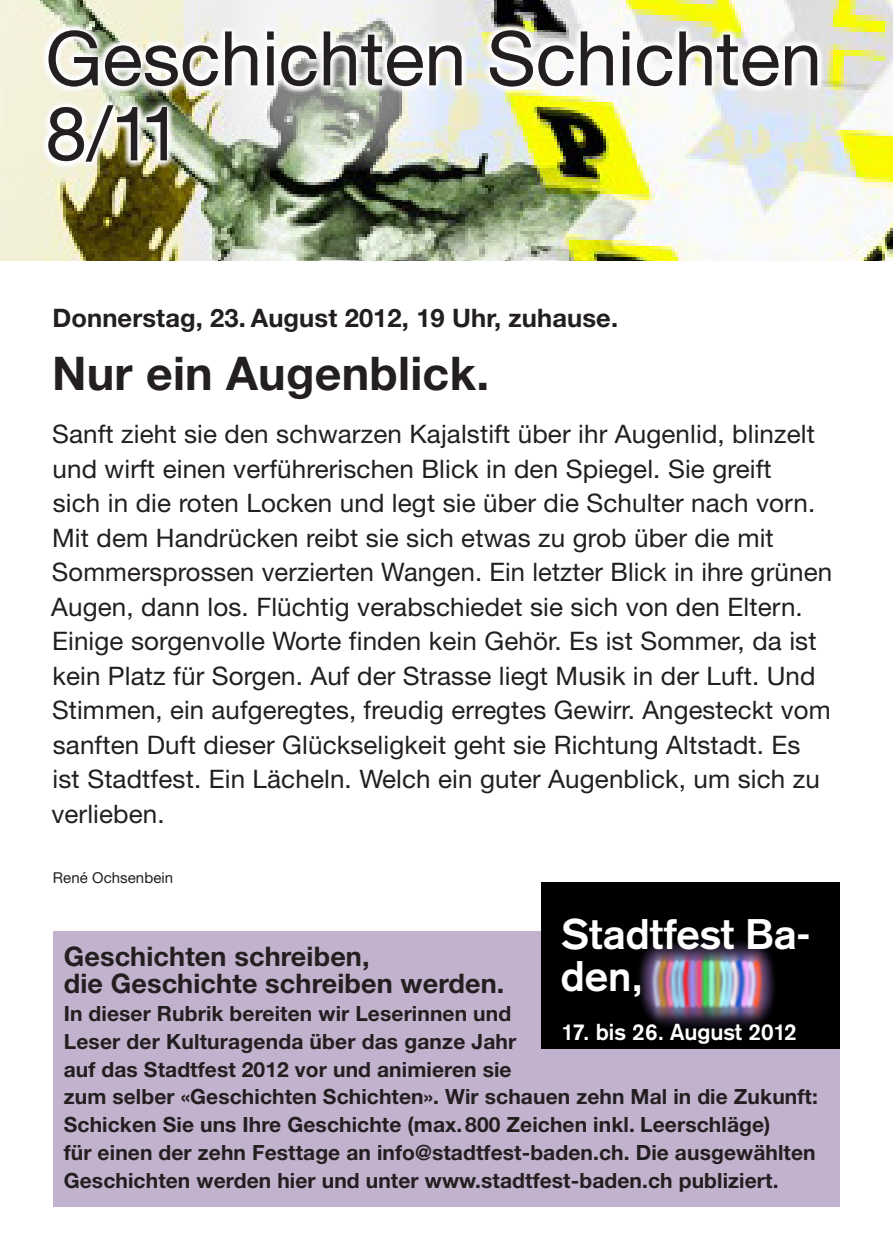
<style>
.page{position:relative;width:893px;height:1259px;background:#fff}
.page>*{position:absolute;margin:0;border:0;box-sizing:border-box;transform-origin:0 0}
.t1{font:75px/75px "Helvetica Neue";color:#231f20}
.t2{font:700 46.5px "Helvetica Neue";letter-spacing:.005em;color:#231f20}
.t3{font:700 42px/41.7px "Akzidenz Grotesk";color:#fff}
.t4{font:700 27px/27.9px "Helvetica Neue";letter-spacing:.005em;color:#231f20}
.t5{font:25.5px/34.5px "Helvetica Neue";letter-spacing:.005em;color:#231f20}
.t6{font:700 25.5px "Helvetica Neue";letter-spacing:.005em;color:#231f20}
.t7{font:700 22.8px "Akzidenz Grotesk";color:#fff}
.t8{font:700 21px/27.6px "Helvetica Neue";letter-spacing:.005em;color:#231f20}
.t9{font:15px "Helvetica Neue";letter-spacing:.005em;color:#231f20}
</style>
<div class="page">
<img style="left:0;top:0;width:893px;height:261px">
<div style="left:227px;top:0;width:212px;height:171px;background:#f3f3f2"></div>
<div style="left:53px;top:931px;width:787px;height:275px;background:#c2b2cd"></div>
<div style="left:542px;top:882px;width:298px;height:166px;background:#000"></div>
<img style="left:639px;top:941px;width:136px;height:87px">
<div style="left:40px;top:22px;width:786px;height:148px;background:#fff;opacity:.75"></div>
<img style="left:41px;top:23px;width:782px;height:145px">
<h1 class="t1" style="left:45px;top:20px;width:778px">Geschichten Schichten<br>8/11</h1>
<p class="t6" style="left:52px;top:302px;width:567px">Donnerstag, 23. August 2012, 19 Uhr, zuhause.</p>
<h2 class="t2" style="left:52px;top:345px;width:439px">Nur ein Augenblick.</h2>
<p class="t5" style="left:51px;top:416px;width:782px">Sanft zieht sie den schwarzen Kajalstift über ihr Augenlid, blinzelt und wirft einen verführerischen Blick in den Spiegel. Sie greift<br>sich in die roten Locken und legt sie über die Schulter nach vorn.<br>Mit dem Handrücken reibt sie sich etwas zu grob über die mit Sommersprossen verzierten Wangen. Ein letzter Blick in ihre grünen Augen, dann los. Flüchtig verabschiedet sie sich von den Eltern.<br>Einige sorgenvolle Worte finden kein Gehör. Es ist Sommer, da ist kein Platz für Sorgen. Auf der Strasse liegt Musik in der Luft. Und Stimmen, ein aufgeregtes, freudig erregtes Gewirr. Angesteckt vom sanften Duft dieser Glückseligkeit geht sie Richtung Altstadt. Es ist Stadtfest. Ein Lächeln. Welch ein guter Augenblick, um sich zu verlieben.</p>
<p class="t9" style="left:53px;top:868px;width:122px">René Ochsenbein</p>
<h3 class="t3" style="left:561px;top:913px;width:251px">Stadtfest Ba&shy;den,</h3>
<p class="t7" style="left:561px;top:1018px;width:237px">17. bis 26. August 2012</p>
<p class="t4" style="left:64px;top:941px;width:442px">Geschichten schreiben,<br>die Geschichte schreiben werden.</p>
<p class="t8" style="left:64px;top:999px;width:756px">In dieser Rubrik bereiten wir Leserinnen und<br>Leser der Kulturagenda über das ganze Jahr<br>auf das Stadtfest 2012 vor und animieren sie<br>zum selber «Geschichten Schichten». Wir schauen zehn Mal in die Zukunft:<br>Schicken Sie uns Ihre Geschichte (max.800 Zeichen inkl. Leerschläge)<br>für einen der zehn Festtage an info@stadtfest-baden.ch. Die ausgewählten Geschichten werden hier und unter www.stadtfest-baden.ch publiziert.</p>
</div>
